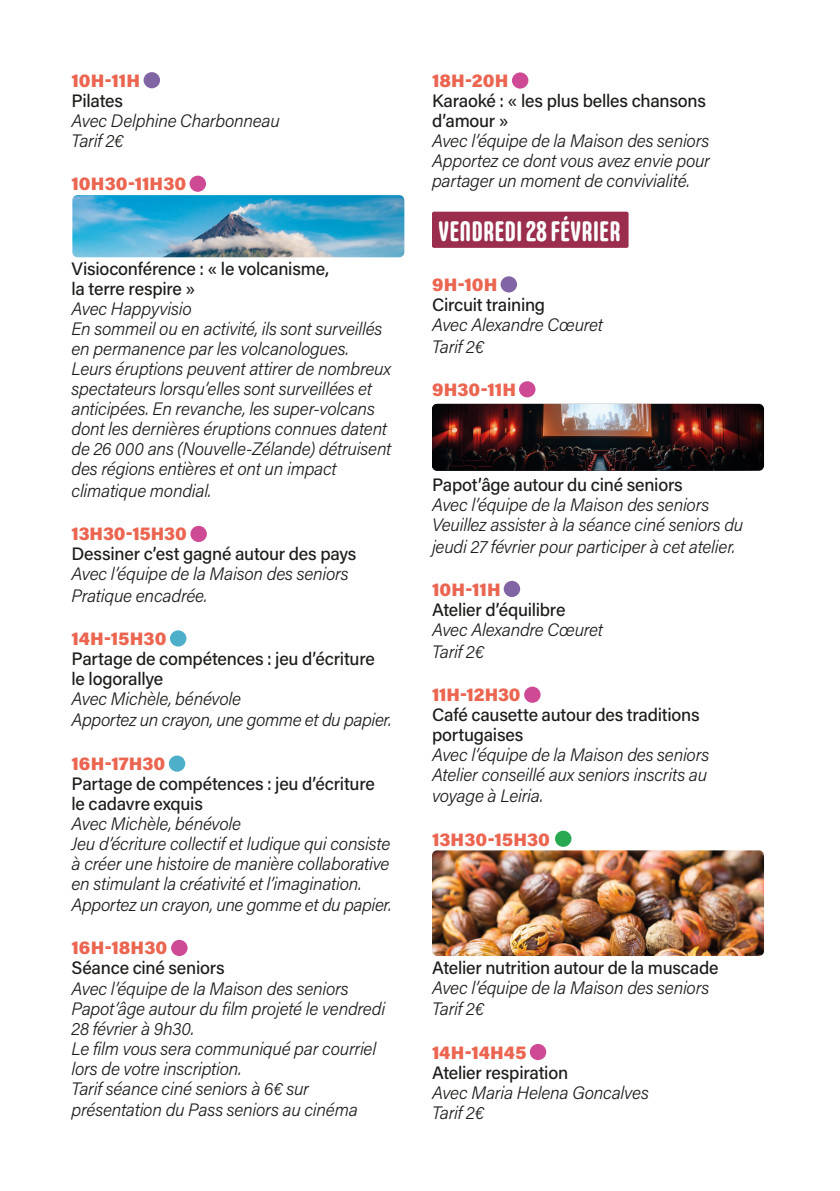
<style>
.page{position:relative;width:840px;height:1191px;background:#fff}
.page>*{position:absolute;margin:0;border:0;box-sizing:border-box;transform-origin:0 0}
.t1{font:700 28px "Carl Marx";color:#fff}
.Chapeau_SMI{font:italic 300 18px/20.2px "Acumin Pro";letter-spacing:-.015em;color:#1d1d1b}
.Chapeau_SMI-2{font:500 18px/20px "Acumin Pro";letter-spacing:-.015em;color:#1d1d1b}
.Chapeau_SMI-3{font:900 18px "Acumin Pro";color:#eb6551}
</style>
<div class="page">
<div style="left:432px;top:212px;width:196px;height:36px;background:#9a2e4c;border-radius:2px"></div>
<img style="left:432px;top:404px;width:331px;height:67px">
<img style="left:72px;top:195px;width:332px;height:62px">
<img style="left:432px;top:850px;width:331px;height:106px">
<div style="left:143px;top:72px;width:17px;height:16px;background:#8164a3;border-radius:50%"></div>
<div style="left:189px;top:176px;width:17px;height:16px;background:#ce4a95;border-radius:50%"></div>
<div style="left:190px;top:526px;width:17px;height:16px;background:#ce4a95;border-radius:50%"></div>
<div style="left:170px;top:630px;width:16px;height:16px;background:#4dafca;border-radius:50%"></div>
<div style="left:169px;top:755px;width:16px;height:16px;background:#4dafca;border-radius:50%"></div>
<div style="left:171px;top:940px;width:16px;height:16px;background:#ce4a95;border-radius:50%"></div>
<div style="left:529px;top:1044px;width:17px;height:16px;background:#ce4a95;border-radius:50%"></div>
<div style="left:554px;top:830px;width:17px;height:17px;background:#28a951;border-radius:50%"></div>
<div style="left:524px;top:686px;width:16px;height:17px;background:#ce4a95;border-radius:50%"></div>
<div style="left:503px;top:581px;width:17px;height:16px;background:#8164a3;border-radius:50%"></div>
<div style="left:518px;top:381px;width:17px;height:16px;background:#ce4a95;border-radius:50%"></div>
<div style="left:500px;top:276px;width:16px;height:16px;background:#8164a3;border-radius:50%"></div>
<div style="left:511px;top:72px;width:17px;height:17px;background:#ce4a95;border-radius:50%"></div>
<p class="Chapeau_SMI-3" style="left:71px;top:68px;width:70px">10H-11H</p>
<p class="Chapeau_SMI-2" style="left:71px;top:90px;width:53px">Pilates</p>
<p class="Chapeau_SMI" style="left:71px;top:110px;width:210px">Avec Delphine Charbonneau</p>
<p class="Chapeau_SMI" style="left:71px;top:130px;width:54px">Tarif 2€</p>
<p class="Chapeau_SMI-3" style="left:71px;top:171px;width:116px">10H30-11H30</p>
<p class="Chapeau_SMI-2" style="left:71px;top:258px;width:259px">Visioconférence : « le volcanisme, la terre respire »</p>
<p class="Chapeau_SMI" style="left:71px;top:298px;width:122px">Avec Happyvisio</p>
<p class="Chapeau_SMI" style="left:71px;top:318px;width:321px">En sommeil ou en activité, ils sont surveillés en permanence par les volcanologues.<br>Leurs éruptions peuvent attirer de nombreux spectateurs lorsqu’elles sont surveillées et anticipées. En revanche, les super-volcans dont les dernières éruptions connues datent de 26 000 ans (Nouvelle-Zélande) détruisent des régions entières et ont un impact climatique mondial.</p>
<p class="Chapeau_SMI-3" style="left:71px;top:521px;width:117px">13H30-15H30</p>
<p class="Chapeau_SMI-2" style="left:71px;top:543px;width:286px">Dessiner c’est gagné autour des pays</p>
<p class="Chapeau_SMI" style="left:71px;top:563px;width:278px">Avec l’équipe de la Maison des seniors</p>
<p class="Chapeau_SMI" style="left:71px;top:584px;width:137px">Pratique encadrée.</p>
<p class="Chapeau_SMI-3" style="left:71px;top:625px;width:96px">14H-15H30</p>
<p class="Chapeau_SMI-2" style="left:71px;top:647px;width:305px">Partage de compétences : jeu d’écriture le logorallye</p>
<p class="Chapeau_SMI" style="left:71px;top:687px;width:171px">Avec Michèle, bénévole</p>
<p class="Chapeau_SMI" style="left:71px;top:709px;width:321px">Apportez un crayon, une gomme et du papier.</p>
<p class="Chapeau_SMI-3" style="left:71px;top:750px;width:95px">16H-17H30</p>
<p class="Chapeau_SMI-2" style="left:71px;top:772px;width:305px">Partage de compétences : jeu d’écriture le cadavre exquis</p>
<p class="Chapeau_SMI" style="left:71px;top:812px;width:171px">Avec Michèle, bénévole</p>
<p class="Chapeau_SMI" style="left:71px;top:832px;width:320px;text-align:justify">Jeu d’écriture collectif et ludique qui consiste à créer une histoire de manière collaborative en stimulant la créativité et l’imagination.</p>
<p class="Chapeau_SMI" style="left:71px;top:894px;width:321px">Apportez un crayon, une gomme et du papier.</p>
<p class="Chapeau_SMI-3" style="left:71px;top:935px;width:97px">16H-18H30</p>
<p class="Chapeau_SMI-2" style="left:71px;top:957px;width:155px">Séance ciné seniors</p>
<p class="Chapeau_SMI" style="left:71px;top:977px;width:278px">Avec l’équipe de la Maison des seniors</p>
<p class="Chapeau_SMI" style="left:71px;top:997px;width:315px">Papot’âge autour du film projeté le vendredi<br>28 février à 9h30.</p>
<p class="Chapeau_SMI" style="left:71px;top:1037px;width:306px">Le film vous sera communiqué par courriel lors de votre inscription.</p>
<p class="Chapeau_SMI" style="left:71px;top:1076px;width:288px;line-height:21.6px">Tarif séance ciné seniors à 6€ sur présentation du Pass seniors au cinéma</p>
<p class="Chapeau_SMI-3" style="left:432px;top:68px;width:78px">18H-20H</p>
<p class="Chapeau_SMI-2" style="left:432px;top:90px;width:275px">Karaoké : « les plus belles chansons d’amour »</p>
<p class="Chapeau_SMI" style="left:432px;top:130px;width:278px">Avec l’équipe de la Maison des seniors</p>
<p class="Chapeau_SMI" style="left:432px;top:150px;width:279px">Apportez ce dont vous avez envie pour partager un moment de convivialité.</p>
<p class="t1" style="left:438px;top:215px;width:184px">VENDREDI 28 FÉVRIER</p>
<p class="Chapeau_SMI-3" style="left:432px;top:272px;width:67px">9H-10H</p>
<p class="Chapeau_SMI-2" style="left:432px;top:294px;width:115px">Circuit training</p>
<p class="Chapeau_SMI" style="left:432px;top:314px;width:173px">Avec Alexandre Cœuret</p>
<p class="Chapeau_SMI" style="left:432px;top:335px;width:54px">Tarif 2€</p>
<p class="Chapeau_SMI-3" style="left:432px;top:377px;width:85px">9H30-11H</p>
<p class="Chapeau_SMI-2" style="left:432px;top:474px;width:252px">Papot’âge autour du ciné seniors</p>
<p class="Chapeau_SMI" style="left:432px;top:494px;width:278px">Avec l’équipe de la Maison des seniors</p>
<p class="Chapeau_SMI" style="left:432px;top:513px;width:313px;line-height:21.6px">Veuillez assister à la séance ciné seniors du jeudi 27 février pour participer à cet atelier.</p>
<p class="Chapeau_SMI-3" style="left:432px;top:577px;width:70px">10H-11H</p>
<p class="Chapeau_SMI-2" style="left:432px;top:599px;width:135px">Atelier d’équilibre</p>
<p class="Chapeau_SMI" style="left:432px;top:619px;width:173px">Avec Alexandre Cœuret</p>
<p class="Chapeau_SMI" style="left:432px;top:640px;width:54px">Tarif 2€</p>
<p class="Chapeau_SMI-3" style="left:432px;top:681px;width:90px">11H-12H30</p>
<p class="Chapeau_SMI-2" style="left:432px;top:703px;width:269px">Café causette autour des traditions portugaises</p>
<p class="Chapeau_SMI" style="left:432px;top:743px;width:278px;line-height:20.8px">Avec l’équipe de la Maison des seniors<br>Atelier conseillé aux seniors inscrits au voyage à Leiria.</p>
<p class="Chapeau_SMI-3" style="left:432px;top:826px;width:119px">13H30-15H30</p>
<p class="Chapeau_SMI-2" style="left:432px;top:956px;width:288px">Atelier nutrition autour de la muscade</p>
<p class="Chapeau_SMI" style="left:432px;top:976px;width:278px">Avec l’équipe de la Maison des seniors</p>
<p class="Chapeau_SMI" style="left:432px;top:998px;width:54px">Tarif 2€</p>
<p class="Chapeau_SMI-3" style="left:432px;top:1039px;width:96px">14H-14H45</p>
<p class="Chapeau_SMI-2" style="left:432px;top:1061px;width:138px">Atelier respiration</p>
<p class="Chapeau_SMI" style="left:432px;top:1081px;width:218px">Avec Maria Helena Goncalves</p>
<p class="Chapeau_SMI" style="left:432px;top:1101px;width:54px">Tarif 2€</p>
</div>
